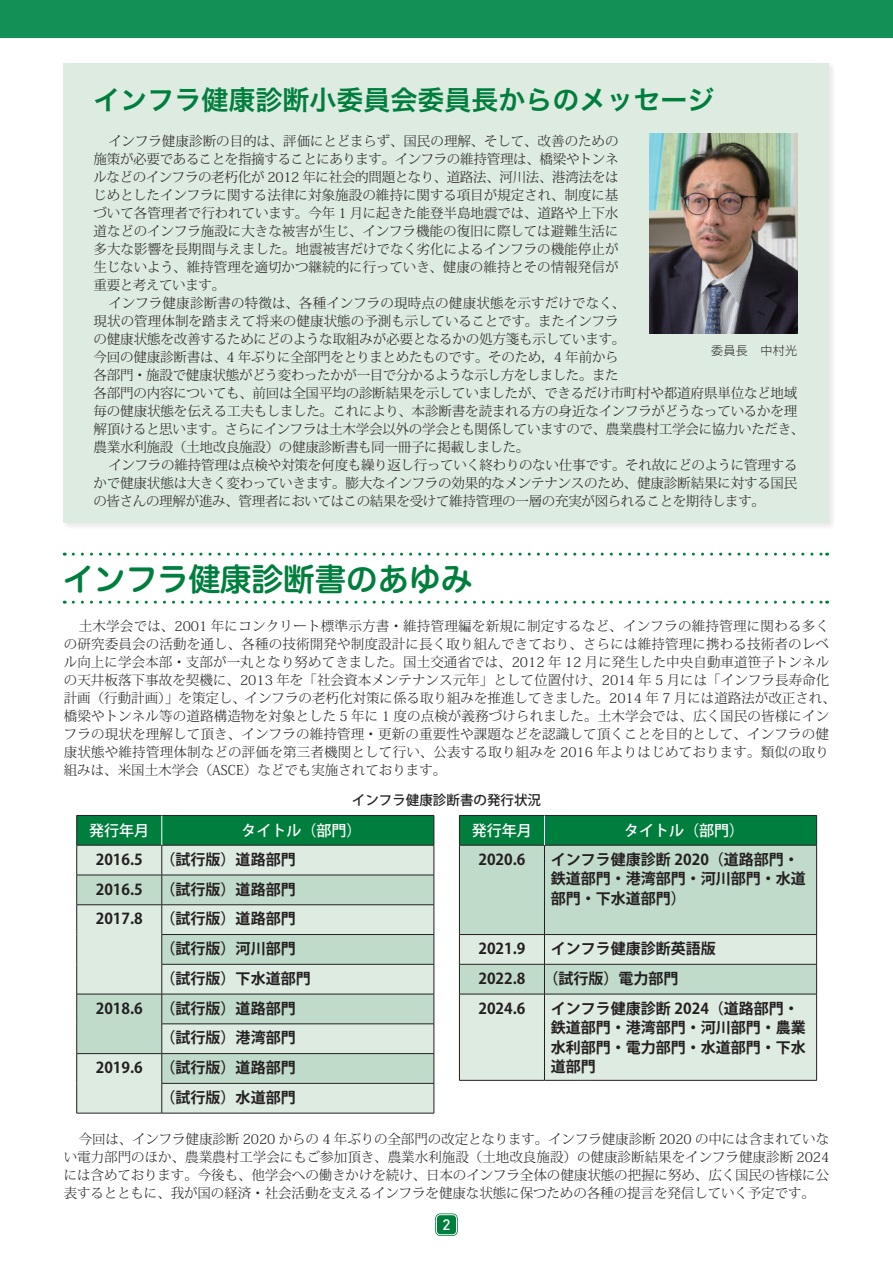
<style>
.page{position:relative;width:893px;height:1263px;background:#fff}
.page>*{position:absolute;margin:0;border:0;box-sizing:border-box;transform-origin:0 0}
.t1{font:31.5px "Hira Maru Std W6";color:#007e3d}
.t2{font:27px "Hira Kaku Std W6";color:#007e3d}
.t3{font:700 15px/19.5px "Koz Go Pr 6 N";color:#231f20}
.t4{font:500 15px "Koz Go Pr 6 N";color:#fff}
.t5{font:500 15px "DIN Pro";color:#fff}
.t6{font:300 13.5px/18px "Koz Min Pr 6 N";color:#231f20;text-align:justify}
.t7{font:500 13.5px "Koz Go Pr 6 N";color:#231f20}
.t8{font:300 12px "Koz Go Pr 6 N";letter-spacing:.03em;color:#231f20}
</style>
<div class="page">
<svg style="left:73px;top:601px;width:755px;height:3px"></svg>
<svg style="left:73px;top:553px;width:755px;height:3px"></svg>
<div style="left:77px;top:846px;width:357px;height:267px;background:#ddebe1"></div>
<svg style="left:77px;top:876px;width:357px;height:207px;background:#cbe0d2"></svg>
<div style="left:77px;top:1053px;width:85px;height:60px;background:#ddebe1"></div>
<hr style="left:434px;top:845px;width:1px;height:30px;background:#231f20">
<svg style="left:434px;top:875px;width:1px;height:89px"></svg>
<hr style="left:434px;top:964px;width:1px;height:30px;background:#231f20">
<hr style="left:434px;top:994px;width:1px;height:30px;background:#231f20">
<svg style="left:434px;top:1024px;width:1px;height:59px"></svg>
<hr style="left:434px;top:1083px;width:1px;height:30px;background:#231f20">
<hr style="left:77px;top:904px;width:85px;height:1px;background:#231f20">
<hr style="left:162px;top:904px;width:272px;height:1px;background:#231f20">
<hr style="left:162px;top:964px;width:272px;height:1px;background:#231f20">
<hr style="left:162px;top:1023px;width:272px;height:1px;background:#231f20">
<hr style="left:162px;top:1083px;width:272px;height:1px;background:#231f20">
<hr style="left:77px;top:845px;width:85px;height:1px;background:#231f20">
<hr style="left:76px;top:845px;width:1px;height:30px;background:#231f20">
<hr style="left:162px;top:845px;width:272px;height:1px;background:#231f20">
<hr style="left:162px;top:845px;width:1px;height:30px;background:#231f20">
<svg style="left:76px;top:875px;width:1px;height:59px"></svg>
<hr style="left:76px;top:934px;width:1px;height:30px;background:#231f20">
<svg style="left:162px;top:876px;width:1px;height:88px"></svg>
<hr style="left:76px;top:964px;width:1px;height:30px;background:#231f20">
<hr style="left:162px;top:964px;width:1px;height:30px;background:#231f20">
<hr style="left:76px;top:994px;width:1px;height:30px;background:#231f20">
<hr style="left:162px;top:994px;width:1px;height:30px;background:#231f20">
<svg style="left:76px;top:1024px;width:1px;height:59px"></svg>
<svg style="left:162px;top:1024px;width:1px;height:59px"></svg>
<hr style="left:76px;top:1083px;width:1px;height:30px;background:#231f20">
<hr style="left:162px;top:1083px;width:1px;height:30px;background:#231f20">
<hr style="left:77px;top:875px;width:85px;height:1px;background:#231f20">
<hr style="left:162px;top:875px;width:272px;height:1px;background:#231f20">
<hr style="left:162px;top:934px;width:272px;height:1px;background:#231f20">
<hr style="left:77px;top:994px;width:85px;height:1px;background:#231f20">
<hr style="left:162px;top:994px;width:272px;height:1px;background:#231f20">
<hr style="left:77px;top:1053px;width:85px;height:1px;background:#231f20">
<hr style="left:162px;top:1053px;width:272px;height:1px;background:#231f20">
<hr style="left:77px;top:1113px;width:85px;height:1px;background:#231f20">
<hr style="left:162px;top:1113px;width:272px;height:1px;background:#231f20">
<svg style="left:76px;top:815px;width:359px;height:30px;background:#027a3c"></svg>
<div style="left:460px;top:846px;width:356px;height:88px;background:#c1dbca"></div>
<svg style="left:460px;top:935px;width:356px;height:145px;background:#d6e6db"></svg>
<hr style="left:816px;top:845px;width:1px;height:89px;background:#231f20">
<svg style="left:816px;top:935px;width:1px;height:29px"></svg>
<hr style="left:816px;top:964px;width:1px;height:30px;background:#231f20">
<hr style="left:816px;top:994px;width:1px;height:86px;background:#231f20">
<hr style="left:459px;top:934px;width:85px;height:1px;background:#231f20">
<hr style="left:544px;top:934px;width:273px;height:1px;background:#231f20">
<hr style="left:459px;top:845px;width:85px;height:1px;background:#231f20">
<hr style="left:459px;top:845px;width:1px;height:89px;background:#231f20">
<hr style="left:544px;top:845px;width:273px;height:1px;background:#231f20">
<hr style="left:544px;top:845px;width:1px;height:89px;background:#231f20">
<svg style="left:459px;top:935px;width:1px;height:29px"></svg>
<svg style="left:544px;top:935px;width:1px;height:29px"></svg>
<hr style="left:459px;top:964px;width:1px;height:30px;background:#231f20">
<hr style="left:544px;top:964px;width:1px;height:30px;background:#231f20">
<hr style="left:459px;top:994px;width:1px;height:86px;background:#231f20">
<hr style="left:544px;top:994px;width:1px;height:86px;background:#231f20">
<hr style="left:459px;top:964px;width:85px;height:1px;background:#231f20">
<hr style="left:544px;top:964px;width:273px;height:1px;background:#231f20">
<hr style="left:459px;top:994px;width:85px;height:1px;background:#231f20">
<hr style="left:544px;top:994px;width:273px;height:1px;background:#231f20">
<hr style="left:459px;top:1080px;width:85px;height:1px;background:#231f20">
<hr style="left:544px;top:1080px;width:273px;height:1px;background:#231f20">
<svg style="left:459px;top:815px;width:358px;height:30px;background:#01793b"></svg>
<div style="left:62px;top:62px;width:775px;height:469px;background:#231f20;opacity:.1"></div>
<div style="left:64px;top:64px;width:765px;height:459px;background:#ddebe1"></div>
<img style="left:650px;top:134px;width:147px;height:200px">
<div style="left:0;top:0;width:893px;height:37px;background:#139055"></div>
<div style="left:435px;top:1213px;width:23px;height:23px;border:2px solid #007e3d;border-radius:4px"></div>
<div style="left:436px;top:1215px;width:20px;height:20px;background:#007e3d;border-radius:4px"></div>
<div style="left:436px;top:1214px;width:21px;height:21px;border:1px solid #fff;border-radius:4px"></div>
<h2 class="t2" style="left:94px;top:79px;width:623px">インフラ健康診断小委員会委員長からのメッセージ</h2>
<p class="t6" style="left:93px;top:132px;width:527px;text-indent:15px">インフラ健康診断の目的は、評価にとどまらず、国民の理解、そして、改善のための施策が必要であることを指摘することにあります。インフラの維持管理は、橋梁やトンネルなどのインフラの老朽化が 2012 年に社会的問題となり、道路法、河川法、港湾法をはじめとしたインフラに関する法律に対象施設の維持に関する項目が規定され、制度に基づいて各管理者で行われています。今年 1 月に起きた能登半島地震では、道路や上下水道などのインフラ施設に大きな被害が生じ、インフラ機能の復旧に際しては避難生活に多大な影響を長期間与えました。地震被害だけでなく劣化によるインフラの機能停止が生じないよう、維持管理を適切かつ継続的に⾏っていき、健康の維持とその情報発信が重要と考えています。</p>
<p class="t6" style="left:93px;top:294px;width:712px;text-align:left;text-indent:15px">インフラ健康診断書の特徴は、各種インフラの現時点の健康状態を示すだけでなく、<br>現状の管理体制を踏まえて将来の健康状態の予測も示していることです。またインフラ<br>の健康状態を改善するためにどのような取組みが必要となるかの処方箋も示しています。<br>今回の健康診断書は、4 年ぶりに全部門をとりまとめたものです。そのため，4 年前から<br>各部門・施設で健康状態がどう変わったかが一目で分かるような示し方をしました。また<br>各部門の内容についても、前回は全国平均の診断結果を示していましたが、できるだけ市町村や都道府県単位など地域毎の健康状態を伝える工夫もしました。これにより、本診断書を読まれる方の身近なインフラがどうなっているかを理解頂けると思います。さらにインフラは土木学会以外の学会とも関係していますので、農業農村工学会に協力いただき、農業水利施設（土地改良施設）の健康診断書も同一冊子に掲載しました。</p>
<p class="t6" style="left:93px;top:456px;width:706px;text-indent:15px">インフラの維持管理は点検や対策を何度も繰り返し行っていく終わりのない仕事です。それ故にどのように管理するかで健康状態は大きく変わっていきます。膨大なインフラの効果的なメンテナンスのため、健康診断結果に対する国民の皆さんの理解が進み、管理者においてはこの結果を受けて維持管理の一層の充実が図られることを期待します。</p>
<p class="t8" style="left:711px;top:343px;width:88px">委員長　中村光</p>
<h1 class="t1" style="left:63px;top:556px;width:411px">インフラ健康診断書のあゆみ</h1>
<p class="t6" style="left:64px;top:617px;width:774px;text-align:left;text-indent:15px">土木学会では、2001 年にコンクリート標準示方書・維持管理編を新規に制定するなど、インフラの維持管理に関わる多くの研究委員会の活動を通し、各種の技術開発や制度設計に長く取り組んできており、さらには維持管理に携わる技術者のレベル向上に学会本部・支部が一丸となり努めてきました。国土交通省では、2012 年 12 月に発生した中央自動車道笹子トンネルの天井板落下事故を契機に、2013 年を「社会資本メンテナンス元年」として位置付け、2014 年 5 月には「インフラ長寿命化計画（行動計画）」を策定し、インフラの老朽化対策に係る取り組みを推進してきました。2014 年 7 月には道路法が改正され、橋梁やトンネル等の道路構造物を対象とした 5 年に 1 度の点検が義務づけられました。土木学会では、広く国民の皆様にインフラの現状を理解して頂き、インフラの維持管理・更新の重要性や課題などを認識して頂くことを目的として、インフラの健康状態や維持管理体制などの評価を第三者機関として行い、公表する取り組みを 2016 年よりはじめております。類似の取り組みは、米国土木学会（ASCE）などでも実施されております。</p>
<p class="t7" style="left:352px;top:792px;width:190px">インフラ健康診断書の発行状況</p>
<p class="t4" style="left:89px;top:822px;width:62px">発行年月</p>
<p class="t4" style="left:242px;top:822px;width:121px">タイトル（部門）</p>
<p class="t3" style="left:96px;top:850px;width:201px">2016.5 （試行版）道路部門</p>
<p class="t3" style="left:96px;top:880px;width:201px">2016.5 （試行版）道路部門</p>
<p class="t3" style="left:96px;top:909px;width:201px">2017.8 （試行版）道路部門</p>
<p class="t3" style="left:161px;top:939px;width:136px">（試行版）河川部門</p>
<p class="t3" style="left:161px;top:969px;width:151px">（試行版）下水道部門</p>
<p class="t3" style="left:96px;top:999px;width:201px">2018.6 （試行版）道路部門</p>
<p class="t3" style="left:161px;top:1028px;width:136px">（試行版）港湾部門</p>
<p class="t3" style="left:96px;top:1058px;width:201px">2019.6 （試行版）道路部門</p>
<p class="t3" style="left:161px;top:1088px;width:136px">（試行版）水道部門</p>
<p class="t4" style="left:472px;top:822px;width:61px">発行年月</p>
<p class="t4" style="left:624px;top:822px;width:121px">タイトル（部門）</p>
<p class="t3" style="left:478px;top:850px;width:48px">2020.6</p>
<p class="t3" style="left:551px;top:850px;width:256px">インフラ健康診断 2020（道路部門・鉄道部門・港湾部門・河川部門・水道部門・下水道部門）</p>
<p class="t3" style="left:478px;top:939px;width:48px">2021.9</p>
<p class="t3" style="left:478px;top:934px;width:239px;line-height:29.7px;text-indent:72px">インフラ健康診断英語版<br>2022.8 （試行版）電力部門<br>2024.6</p>
<p class="t3" style="left:551px;top:999px;width:256px">インフラ健康診断 2024（道路部門・鉄道部門・港湾部門・河川部門・農業水利部門・電力部門・水道部門・下水道部門</p>
<p class="t6" style="left:64px;top:1130px;width:767px;text-indent:15px">今回は、インフラ健康診断 2020 からの 4 年ぶりの全部門の改定となります。インフラ健康診断 2020 の中には含まれていない電力部門のほか、農業農村工学会にもご参加頂き、農業水利施設（土地改良施設）の健康診断結果をインフラ健康診断 2024には含めております。今後も、他学会への働きかけを続け、日本のインフラ全体の健康状態の把握に努め、広く国民の皆様に公表するとともに、我が国の経済・社会活動を支えるインフラを健康な状態に保つための各種の提言を発信していく予定です。</p>
<p class="t5" style="left:442px;top:1214px;width:9px">2</p>
</div>
